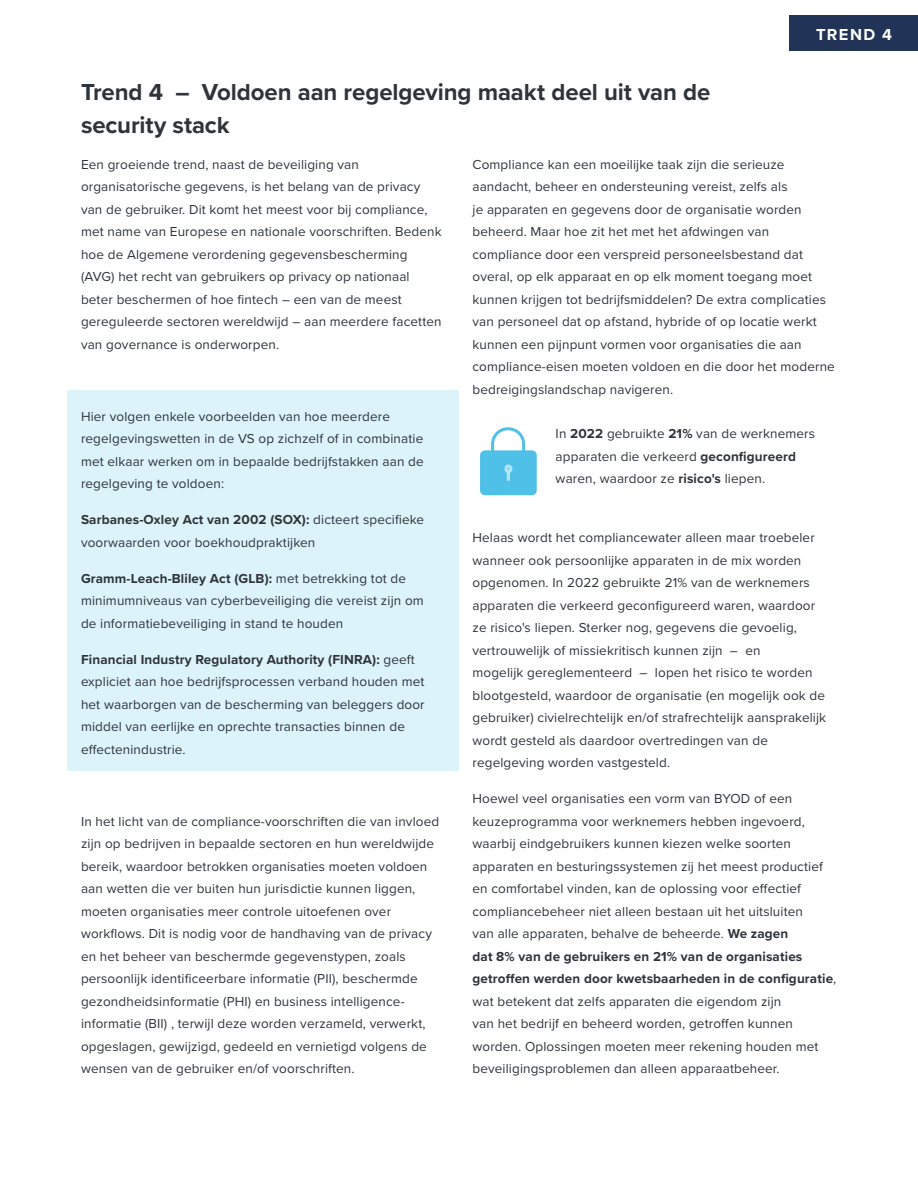
<style>
.page{position:relative;width:918px;height:1188px;background:#fff}
.page>*{position:absolute;margin:0;border:0;box-sizing:border-box;transform-origin:0 0}
.H3_Section_header-US{font:700 24px/33px "Proxima Nova";letter-spacing:-.005em;color:#2f343a}
.H3_Section_header-US-2{font:700 16.5px "Proxima Nova";letter-spacing:.09em;color:#fff}
.Call-out_box_blue{font:13.5px/22.5px "Proxima Nova";letter-spacing:.01em;color:#2f343a}
.s1{font-weight:700}
</style>
<div class="page">
<div style="left:68px;top:390px;width:391px;height:115px;background:#dcf3fa"></div>
<div style="left:68px;top:494px;width:391px;height:69px;background:#dcf3fa"></div>
<div style="left:68px;top:552px;width:391px;height:92px;background:#dcf3fa"></div>
<div style="left:68px;top:633px;width:391px;height:137px;background:#dcf3fa"></div>
<svg style="left:491px;top:427px;width:35px;height:23px"></svg>
<div style="left:480px;top:450px;width:57px;height:45px;background:#4fc0e8;border-radius:5px"></div>
<svg style="left:504px;top:464px;width:9px;height:17px"></svg>
<div style="left:789px;top:15px;width:129px;height:36px;background:#213458"></div>
<h3 class="H3_Section_header-US-2" style="left:816px;top:22px;width:78px">TREND 4</h3>
<h3 class="H3_Section_header-US" style="left:81px;top:75px;width:631px">Trend 4 – Voldoen aan regelgeving maakt deel uit van de security stack</h3>
<p class="Call-out_box_blue" style="left:81px;top:153px;width:362px">Een groeiende trend, naast de beveiliging van organisatorische gegevens, is het belang van de privacy van de gebruiker. Dit komt het meest voor bij compliance, met name van Europese en nationale voorschriften. Bedenk hoe de Algemene verordening gegevensbescherming (AVG) het recht van gebruikers op privacy op nationaal beter beschermen of hoe fintech – een van de meest gereguleerde sectoren wereldwijd – aan meerdere facetten van governance is onderworpen.</p>
<p class="Call-out_box_blue" style="left:472px;top:153px;width:364px">Compliance kan een moeilijke taak zijn die serieuze aandacht, beheer en ondersteuning vereist, zelfs als<br>je apparaten en gegevens door de organisatie worden beheerd. Maar hoe zit het met het afdwingen van compliance door een verspreid personeelsbestand dat overal, op elk apparaat en op elk moment toegang moet kunnen krijgen tot bedrijfsmiddelen? De extra complicaties van personeel dat op afstand, hybride of op locatie werkt kunnen een pijnpunt vormen voor organisaties die aan compliance-eisen moeten voldoen en die door het moderne bedreigingslandschap navigeren.</p>
<p class="Call-out_box_blue" style="left:81px;top:405px;width:344px">Hier volgen enkele voorbeelden van hoe meerdere regelgevingswetten in de VS op zichzelf of in combinatie met elkaar werken om in bepaalde bedrijfstakken aan de regelgeving te voldoen:</p>
<p class="Call-out_box_blue" style="left:81px;top:508px;width:345px"><span class="s1">Sarbanes-Oxley Act van 2002 (SOX):</span> dicteert specifieke voorwaarden voor boekhoudpraktijken</p>
<p class="Call-out_box_blue" style="left:81px;top:567px;width:344px"><span class="s1">Gramm-Leach-Bliley Act (GLB):</span> met betrekking tot de minimumniveaus van cyberbeveiliging die vereist zijn om de informatiebeveiliging in stand te houden</p>
<p class="Call-out_box_blue" style="left:81px;top:648px;width:345px"><span class="s1">Financial Industry Regulatory Authority (FINRA):</span> geeft expliciet aan hoe bedrijfsprocessen verband houden met het waarborgen van de bescherming van beleggers door middel van eerlijke en oprechte transacties binnen de effectenindustrie.</p>
<p class="Call-out_box_blue" style="left:81px;top:810px;width:360px">In het licht van de compliance-voorschriften die van invloed zijn op bedrijven in bepaalde sectoren en hun wereldwijde bereik, waardoor betrokken organisaties moeten voldoen aan wetten die ver buiten hun jurisdictie kunnen liggen, moeten organisaties meer controle uitoefenen over workflows. Dit is nodig voor de handhaving van de privacy en het beheer van beschermde gegevenstypen, zoals persoonlijk identificeerbare informatie (PII), beschermde gezondheidsinformatie (PHI) en business intelligence&shy;informatie (BII) , terwijl deze worden verzameld, verwerkt, opgeslagen, gewijzigd, gedeeld en vernietigd volgens de wensen van de gebruiker en/of voorschriften.</p>
<p class="Call-out_box_blue" style="left:556px;top:422px;width:261px">In <span class="s1">2022</span> gebruikte <span class="s1">21%</span> van de werknemers apparaten die verkeerd <span class="s1">geconfigureerd </span>waren, waardoor ze <span class="s1">risico's</span> liepen.</p>
<p class="Call-out_box_blue" style="left:472px;top:526px;width:355px">Helaas wordt het compliancewater alleen maar troebeler wanneer ook persoonlijke apparaten in de mix worden opgenomen. In 2022 gebruikte 21% van de werknemers apparaten die verkeerd geconfigureerd waren, waardoor ze risico's liepen. Sterker nog, gegevens die gevoelig, vertrouwelijk of missiekritisch kunnen zijn – en<br>mogelijk gereglementeerd – lopen het risico te worden blootgesteld, waardoor de organisatie (en mogelijk ook de gebruiker) civielrechtelijk en/of strafrechtelijk aansprakelijk wordt gesteld als daardoor overtredingen van de regelgeving worden vastgesteld.</p>
<p class="Call-out_box_blue" style="left:472px;top:787px;width:365px">Hoewel veel organisaties een vorm van BYOD of een keuzeprogramma voor werknemers hebben ingevoerd, waarbij eindgebruikers kunnen kiezen welke soorten apparaten en besturingssystemen zij het meest productief en comfortabel vinden, kan de oplossing voor effectief compliancebeheer niet alleen bestaan uit het uitsluiten<br>van alle apparaten, behalve de beheerde. <span class="s1">We zagen<br>dat 8% van de gebruikers en 21% van de organisaties getroffen werden door kwetsbaarheden in de configuratie</span>, wat betekent dat zelfs apparaten die eigendom zijn<br>van het bedrijf en beheerd worden, getroffen kunnen worden. Oplossingen moeten meer rekening houden met beveiligingsproblemen dan alleen apparaatbeheer.</p>
</div>
